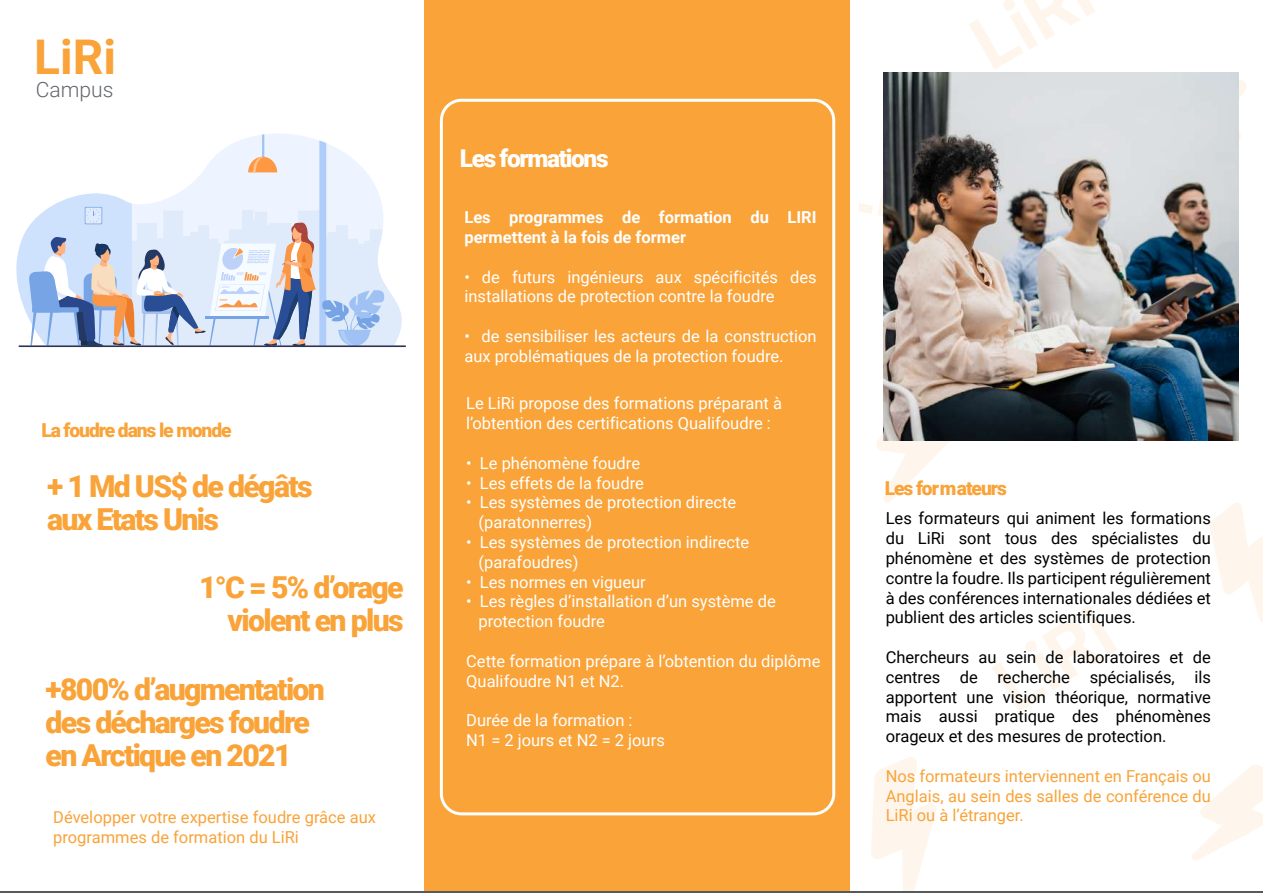
<style>
.page{position:relative;width:1263px;height:893px;background:#fff}
.page>*{position:absolute;margin:0;border:0;box-sizing:border-box;transform-origin:0 0}
.t1{font:700 47.85px "Roboto";color:#f9a339}
.t2{font:900 30.3px/33px "Roboto";letter-spacing:-.055em;color:#f9a339}
.t3{font:900 24.45px "Roboto";letter-spacing:-.055em;color:#fff}
.t4{font:300 21.15px "Roboto";color:#63666c}
.t5{font:900 19.2px "Roboto";letter-spacing:-.055em;color:#f9a339}
.t6{font:16.5px/19.8px "Roboto";color:#fff}
.t7{font:16.5px/19.8px "Roboto";color:#000001;text-align:justify}
.t8{font:16.5px/19.8px "Roboto";color:#f9a339;text-align:justify}
.t9{font:700 16.5px/19.8px "Roboto";color:#fff}
</style>
<div class="page">
<div style="left:424px;top:0;width:426px;height:893px;background:#f9a339"></div>
<svg style="left:859px;top:0;width:404px;height:891px"></svg>
<hr style="left:0;top:892px;width:1263px;height:1px;background:#575a5b">
<img style="left:884px;top:72px;width:355px;height:369px">
<hr style="left:19px;top:345px;width:387px;height:2px;background:#2e3552">
<svg style="left:16px;top:134px;width:390px;height:212px"></svg>
<div style="left:440px;top:99px;width:395px;height:716px;border:3px solid #fff;border-radius:20px"></div>
<h1 class="t1" style="left:34px;top:24px;width:83px">LiRi</h1>
<p class="t4" style="left:36px;top:74px;width:79px">Campus</p>
<p class="t5" style="left:41px;top:417px;width:192px">La foudre dans le monde</p>
<h2 class="t2" style="left:47px;top:468px;width:267px">+ 1 Md US$ de dégâts aux Etats Unis</h2>
<h2 class="t2" style="left:199px;top:569px;width:206px;text-align:right">1°C = 5% d’orage violent en plus</h2>
<h2 class="t2" style="left:46px;top:671px;width:281px">+800% d’augmentation des décharges foudre en Arctique en 2021</h2>
<p class="t8" style="left:53px;top:807px;width:324px">Développer votre expertise foudre grâce aux programmes de formation du LiRi</p>
<h3 class="t3" style="left:460px;top:141px;width:150px">Les formations</h3>
<p class="t9" style="left:464px;top:207px;width:354px">Les programmes de formation du LIRI permettent à la fois de former</p>
<p class="t6" style="left:464px;top:266px;width:354px">• de futurs ingénieurs aux spécificités des installations de protection contre la foudre</p>
<p class="t6" style="left:464px;top:326px;width:354px">• de sensibiliser les acteurs de la construction aux problématiques de la protection foudre.</p>
<p class="t6" style="left:466px;top:393px;width:317px">Le LiRi propose des formations préparant à l’obtention des certifications Qualifoudre :</p>
<p class="t6" style="left:466px;top:452px;width:175px">• Le phénomène foudre</p>
<p class="t6" style="left:466px;top:472px;width:179px">• Les effets de la foudre</p>
<p class="t6" style="left:478px;top:492px;width:259px;text-indent:-12px">• Les systèmes de protection directe (paratonnerres)</p>
<p class="t6" style="left:478px;top:532px;width:272px;text-indent:-12px">• Les systèmes de protection indirecte (parafoudres)</p>
<p class="t6" style="left:466px;top:571px;width:181px">• Les normes en vigueur</p>
<p class="t6" style="left:478px;top:591px;width:299px;text-indent:-12px">• Les règles d’installation d’un système de protection foudre</p>
<p class="t6" style="left:466px;top:650px;width:356px">Cette formation prépare à l’obtention du diplôme<br>Qualifoudre N1 et N2.</p>
<p class="t6" style="left:466px;top:710px;width:200px">Durée de la formation :<br>N1 = 2 jours et N2 = 2 jours</p>
<p class="t5" style="left:885px;top:475px;width:124px">Les formateurs</p>
<p class="t7" style="left:886px;top:508px;width:327px">Les formateurs qui animent les formations du LiRi sont tous des spécialistes du phénomène et des systèmes de protection contre la foudre. Ils participent régulièrement à des conférences internationales dédiées et publient des articles scientifiques.</p>
<p class="t7" style="left:886px;top:647px;width:327px">Chercheurs au sein de laboratoires et de centres de recherche spécialisés, ils apportent une vision théorique, normative mais aussi pratique des phénomènes orageux et des mesures de protection.</p>
<p class="t8" style="left:886px;top:765px;width:327px">Nos formateurs interviennent en Français ou Anglais, au sein des salles de conférence du LiRi ou à l’étranger.</p>
</div>
